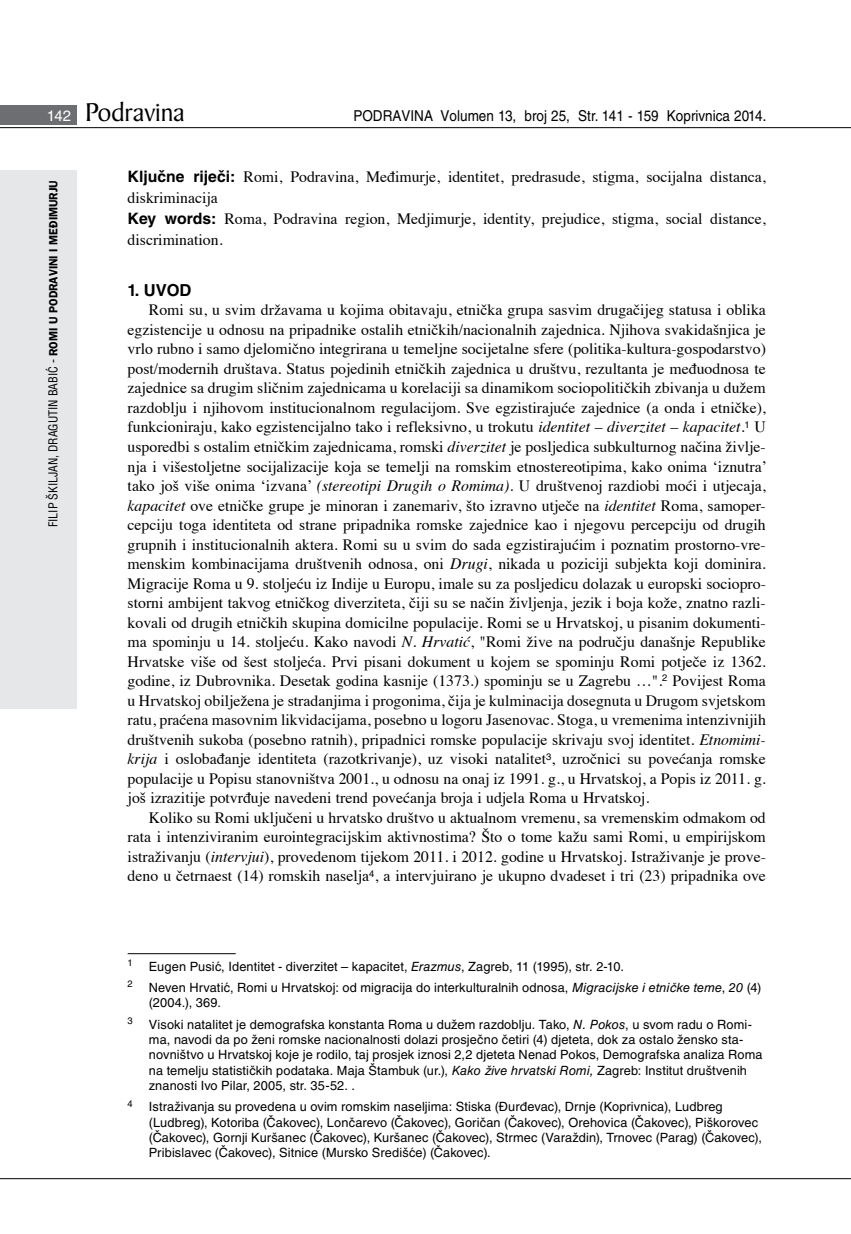
<style>
.page{position:relative;width:851px;height:1234px;background:#fff}
.page>*{position:absolute;margin:0;border:0;box-sizing:border-box;transform-origin:0 0}
.t1{font:27.6px "Baker Signet BT";color:#000}
.t2{font:700 16.5px "Helvetica LT Skin 29";color:#000}
.t3{font:15.75px/19.5px "Times";color:#000;text-align:justify}
.t4{font:15px "Helvetica LT Skin 29";color:#000;scale:.9 1}
.t5{font:12.75px/15.3px "Helvetica LT Skin 29";letter-spacing:.01em;color:#000}
.t6{font:condensed 12px "Helvetica LT Skin 29";letter-spacing:-.005em;color:#000}
.t7{font:9.45px "Helvetica LT Skin 29";color:#000}
.s1{font-family:"Helvetica LT Skin 29";font-size:15px;color:#fff}
.s2{font-family:"ITC Franklin Gothic Skin 29";font-weight:600;font-stretch:normal}
.s3{font-family:"Helvetica LT Skin 29";font-weight:700}
.s4{font-style:italic}
</style>
<div class="page">
<div style="left:0;top:170px;width:77px;height:538px;background:#e6e7e8"></div>
<div style="left:0;top:105px;width:77px;height:19px;background:#6d6e71"></div>
<hr style="left:0;top:127px;width:850px;height:1px;background:#000">
<hr style="left:0;top:1177px;width:850px;height:1px;background:#000">
<hr style="left:128px;top:953px;width:108px;height:1px;background:#000">
<h1 class="t1" style="left:47px;top:95px;width:139px"><span class="s1">142</span> Podravina</h1>
<p class="t4" style="left:353px;top:107px;width:460px">PODRAVINA Volumen 13, broj 25, Str. 141 - 159 Koprivnica 2014.</p>
<p class="t6" style="left:46px;top:527px;width:347px;rotate:-90deg">fILIP ŠKILJAN, DRAGUTIN BABIĆ - <span class="s2">Romi u Podravini i Međimurju</span></p>
<p class="t3" style="left:128px;top:165px;width:639px;line-height:21px;text-align:left"><span class="s3">Ključne riječi:</span> Romi, Podravina, Međimurje, identitet, predrasude, stigma, socijalna distanca, diskriminacija<br><span class="s3">Key words:</span> Roma, Podravina region, Medjimurje, identity, prejudice, stigma, social distance, discrimination.</p>
<p class="t2" style="left:128px;top:280px;width:65px">1. Uvod</p>
<p class="t3" style="left:128px;top:299px;width:640px;text-indent:21px">Romi su, u svim državama u kojima obitavaju, etnička grupa sasvim drugačijeg statusa i oblika egzistencije u odnosu na pripadnike ostalih etničkih/nacionalnih zajednica. Njihova svakidašnjica je vrlo rubno i samo djelomično integrirana u temeljne socijetalne sfere (politika-kultura-gospodarstvo) post/modernih društava. Status pojedinih etničkih zajednica u društvu, rezultanta je međuodnosa te zajednice sa drugim sličnim zajednicama u korelaciji sa dinamikom sociopolitičkih zbivanja u dužem razdoblju i njihovom institucionalnom regulacijom. Sve egzistirajuće zajednice (a onda i etničke), funkcioniraju, kako egzistencijalno tako i refleksivno, u trokutu <span class="s4">identitet – diverzitet – kapacitet</span>.<sup>1</sup> U usporedbi s ostalim etničkim zajednicama, romski <span class="s4">diverzitet</span> je posljedica subkulturnog načina življe&shy;nja i višestoljetne socijalizacije koja se temelji na romskim etnostereotipima, kako onima ‘iznutra’ tako još više onima ‘izvana’ <span class="s4">(stereotipi Drugih o Romima)</span>. U društvenoj razdiobi moći i utjecaja, <span class="s4">kapacitet</span> ove etničke grupe je minoran i zanemariv, što izravno utječe na <span class="s4">identitet</span> Roma, samoper&shy;cepciju toga identiteta od strane pripadnika romske zajednice kao i njegovu percepciju od drugih grupnih i institucionalnih aktera. Romi su u svim do sada egzistirajućim i poznatim prostorno-vre&shy;menskim kombinacijama društvenih odnosa, oni <span class="s4">Drugi</span>, nikada u poziciji subjekta koji dominira.<br>Migracije Roma u 9. stoljeću iz Indije u Europu, imale su za posljedicu dolazak u europski sociopro&shy;storni ambijent takvog etničkog diverziteta, čiji su se način življenja, jezik i boja kože, znatno razli&shy;kovali od drugih etničkih skupina domicilne populacije. Romi se u Hrvatskoj, u pisanim dokumenti&shy;ma spominju u 14. stoljeću. Kako navodi <span class="s4">N. Hrvatić</span>, "Romi žive na području današnje Republike Hrvatske više od šest stoljeća. Prvi pisani dokument u kojem se spominju Romi potječe iz 1362. godine, iz Dubrovnika. Desetak godina kasnije (1373.) spominju se u Zagrebu …".<sup>2</sup> Povijest Roma u Hrvatskoj obilježena je stradanjima i progonima, čija je kulminacija dosegnuta u Drugom svjetskom ratu, praćena masovnim likvidacijama, posebno u logoru Jasenovac. Stoga, u vremenima intenzivnijih društvenih sukoba (posebno ratnih), pripadnici romske populacije skrivaju svoj identitet. <span class="s4">Etnomimi&shy;krija</span> i oslobađanje identiteta (razotkrivanje), uz visoki natalitet<sup>3</sup>, uzročnici su povećanja romske populacije u Popisu stanovništva 2001., u odnosu na onaj iz 1991. g., u Hrvatskoj, a Popis iz 2011. g. još izrazitije potvrđuje navedeni trend povećanja broja i udjela Roma u Hrvatskoj.</p>
<p class="t3" style="left:128px;top:806px;width:639px;text-indent:21px">Koliko su Romi uključeni u hrvatsko društvo u aktualnom vremenu, sa vremenskim odmakom od rata i intenziviranim eurointegracijskim aktivnostima? Što o tome kažu sami Romi, u empirijskom istraživanju (<span class="s4">intervjui</span>), provedenom tijekom 2011. i 2012. godine u Hrvatskoj. Istraživanje je prove&shy;deno u četrnaest (14) romskih naselja<sup>4</sup>, a intervjuirano je ukupno dvadeset i tri (23) pripadnika ove</p>
<p class="t7" style="left:128px;top:957px;width:7px">1</p>
<p class="t5" style="left:149px;top:958px;width:476px">Eugen Pusić, Identitet - diverzitet – kapacitet, <span class="s4">Erazmus</span>, Zagreb, 11 (1995), str. 2-10.</p>
<p class="t7" style="left:128px;top:978px;width:7px">2</p>
<p class="t5" style="left:149px;top:979px;width:614px">Neven Hrvatić, Romi u Hrvatskoj: od migracija do interkulturalnih odnosa, <span class="s4">Migracijske i etničke teme</span>, <span class="s4">20</span> (4) (2004.), 369.</p>
<p class="t7" style="left:128px;top:1015px;width:7px">3</p>
<p class="t5" style="left:149px;top:1016px;width:615px">Visoki natalitet je demografska konstanta Roma u dužem razdoblju. Tako, <span class="s4">N. Pokos</span>, u svom radu o Romi&shy;ma, navodi da po ženi romske nacionalnosti dolazi prosječno četiri (4) djeteta, dok za ostalo žensko sta&shy;novništvo u Hrvatskoj koje je rodilo, taj prosjek iznosi 2,2 djeteta Nenad Pokos, Demografska analiza Roma na temelju statističkih podataka. Maja Štambuk (ur.), <span class="s4">Kako žive hrvatski Romi,</span> Zagreb: Institut društvenih znanosti Ivo Pilar, 2005, str. 35-52. .</p>
<p class="t7" style="left:128px;top:1097px;width:7px">4</p>
<p class="t5" style="left:149px;top:1098px;width:614px">Istraživanja su provedena u ovim romskim naseljima: Stiska (Đurđevac), Drnje (Koprivnica), Ludbreg (Ludbreg), Kotoriba (Čakovec), Lončarevo (Čakovec), Goričan (Čakovec), Orehovica (Čakovec), Piškorovec (Čakovec), Gornji Kuršanec (Čakovec), Kuršanec (Čakovec), Strmec (Varaždin), Trnovec (Parag) (Čakovec), Pribislavec (Čakovec), Sitnice (Mursko Središće) (Čakovec).</p>
</div>
